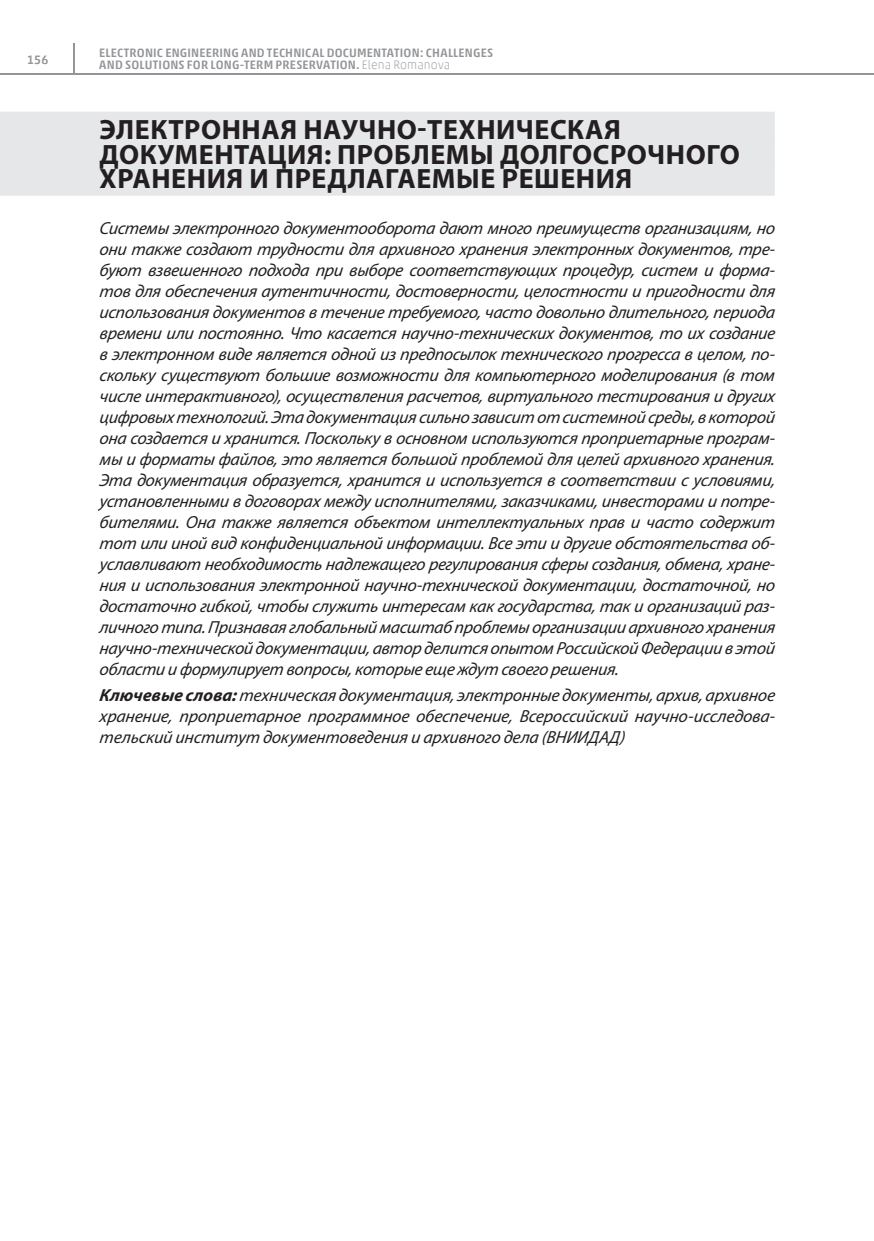
<style>
.page{position:relative;width:874px;height:1241px;background:#fff}
.page>*{position:absolute;margin:0;border:0;box-sizing:border-box;transform-origin:0 0}
.t1{font:700 28px/24.5px "Myriad Pro";letter-spacing:.02em;color:#231f20}
.t2{font:italic 17.5px/21px "Myriad Pro";letter-spacing:-.015em;color:#231f20}
.t3{font:500 12.25px/12.2px "Akko Std";letter-spacing:.015em;color:#939598}
.s1{font-weight:100}
.s2{font-weight:700}
</style>
<div class="page">
<div style="left:0;top:112px;width:774px;height:35px;background:#e6e7e9"></div>
<div style="left:0;top:136px;width:774px;height:35px;background:#e6e7e9"></div>
<div style="left:0;top:161px;width:774px;height:35px;background:#e6e7e9"></div>
<hr style="left:0;top:74px;width:873px;height:1px;background:#939598">
<hr style="left:73px;top:43px;width:1px;height:32px;background:#939598">
<p class="t3" style="left:27px;top:53px;width:23px">156</p>
<p class="t3" style="left:99px;top:46px;width:395px">ELECTRONIC ENGINEERING AND TECHNICAL DOCUMENTATION: CHALLENGES<br>AND SOLUTIONS FOR LONG-TERM PRESERVATION. <span class="s1">Elena Romanova</span></p>
<h1 class="t1" style="left:99px;top:117px;width:641px">ЭЛЕКТРОННАЯ НАУЧНО-ТЕХНИЧЕСКАЯ<br>ДОКУМЕНТАЦИЯ: ПРОБЛЕМЫ ДОЛГОСРОЧНОГО<br>ХРАНЕНИЯ И ПРЕДЛАГАЕМЫЕ РЕШЕНИЯ</h1>
<p class="t2" style="left:99px;top:217px;width:679px">Системы электронного документооборота дают много преимуществ организациям, но они также создают трудности для архивного хранения электронных документов, тре&shy;буют взвешенного подхода при выборе соответствующих процедур, систем и форма&shy;тов для обеспечения аутентичности, достоверности, целостности и пригодности для использования документов в течение требуемого, часто довольно длительного, периода времени или постоянно. Что касается научно-технических документов, то их создание в электронном виде является одной из предпосылок технического прогресса в целом, по&shy;скольку существуют большие возможности для компьютерного моделирования (в том числе интерактивного), осуществления расчетов, виртуального тестирования и других цифровых технологий.Эта документация сильно зависит от системной среды, в которой она создается и хранится. Поскольку в основном используются проприетарные програм&shy;мы и форматы файлов, это является большой проблемой для целей архивного хранения.<br>Эта документация образуется, хранится и используется в соответствии с условиями, установленными в договорах между исполнителями, заказчиками, инвесторами и потре&shy;бителями. Она также является объектом интеллектуальных прав и часто содержит тот или иной вид конфиденциальной информации. Все эти и другие обстоятельства об&shy;уславливают необходимость надлежащего регулирования сферы создания, обмена, хране&shy;ния и использования электронной научно-технической документации, достаточной, но достаточно гибкой, чтобы служить интересам как государства, так и организаций раз&shy;личного типа.Признавая глобальный масштаб проблемы организации архивного хранения научно-технической документации, автор делится опытом Российской Федерации в этой области и формулирует вопросы, которые еще ждут своего решения.</p>
<p class="t2" style="left:99px;top:684px;width:679px;text-align:justify"><span class="s2">Ключевые слова:</span>техническая документация, электронные документы, архив, архивное хранение, проприетарное программное обеспечение, Всероссийский научно-исследова&shy;тельский институт документоведения и архивного дела (ВНИИДАД)</p>
</div>
